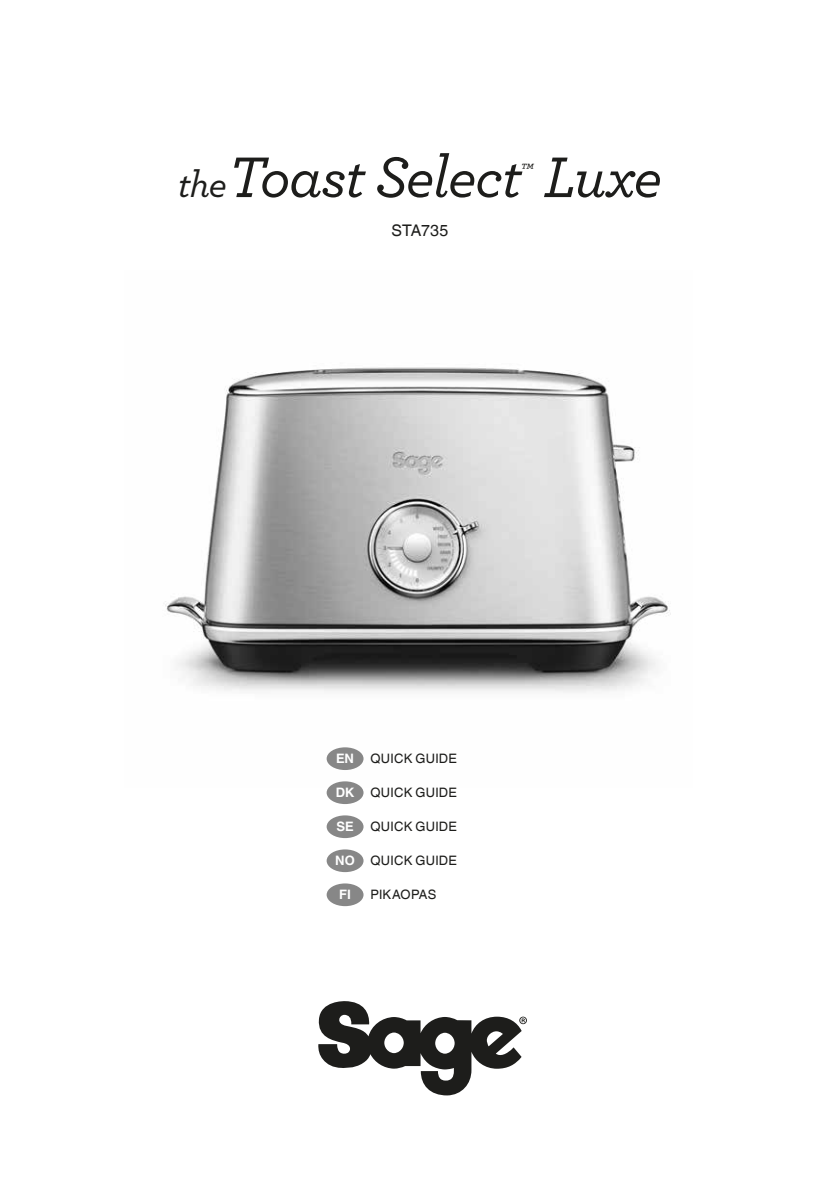
<style>
.page{position:relative;width:840px;height:1191px;background:#fff}
.page>*{position:absolute;margin:0;border:0;box-sizing:border-box;transform-origin:0 0}
.t1{font:60px "Archer Medium LF Italic";letter-spacing:-.025em;color:#1d1d1b}
.t2{font:20.2px "Archer Medium LF Italic";color:#1d1d1b}
.t3{font:16px "Helvetica World";letter-spacing:.005em;color:#1d1d1b}
.t4{font:13px "Helvetica World";letter-spacing:.015em;color:#1d1d1b}
.t5{font:700 13px "Helvetica World";color:#fff}
.s1{font-size:38px}
.s2{font-weight:700;color:#fff}
</style>
<div class="page">
<img style="left:165px;top:367px;width:506px;height:420px">
<svg style="left:318px;top:1001px;width:209px;height:95px"></svg>
<div style="left:326px;top:747px;width:37px;height:23px;background:#878787;border-radius:50%"></div>
<div style="left:326px;top:781px;width:37px;height:23px;background:#878787;border-radius:50%"></div>
<div style="left:326px;top:815px;width:37px;height:23px;background:#878787;border-radius:50%"></div>
<div style="left:326px;top:849px;width:37px;height:23px;background:#878787;border-radius:50%"></div>
<div style="left:326px;top:883px;width:37px;height:23px;background:#878787;border-radius:50%"></div>
<h1 class="t1" style="left:178px;top:139px;width:485px"><span class="s1">the</span> Toast Select Luxe</h1>
<h2 class="t2" style="left:520px;top:158px;width:15px">™</h2>
<p class="t3" style="left:391px;top:221px;width:58px">STA735</p>
<p class="t5" style="left:336px;top:751px;width:20px">EN</p>
<p class="t4" style="left:370px;top:751px;width:88px">QUICK GUIDE</p>
<p class="t4" style="left:335px;top:785px;width:123px"><span class="s2">DK</span> QUICK GUIDE</p>
<p class="t5" style="left:336px;top:819px;width:19px">SE</p>
<p class="t4" style="left:370px;top:819px;width:88px">QUICK GUIDE</p>
<p class="t4" style="left:335px;top:853px;width:123px"><span class="s2">NO</span> QUICK GUIDE</p>
<p class="t5" style="left:339px;top:887px;width:13px">FI</p>
<p class="t4" style="left:370px;top:887px;width:67px">PIKAOPAS</p>
</div>
